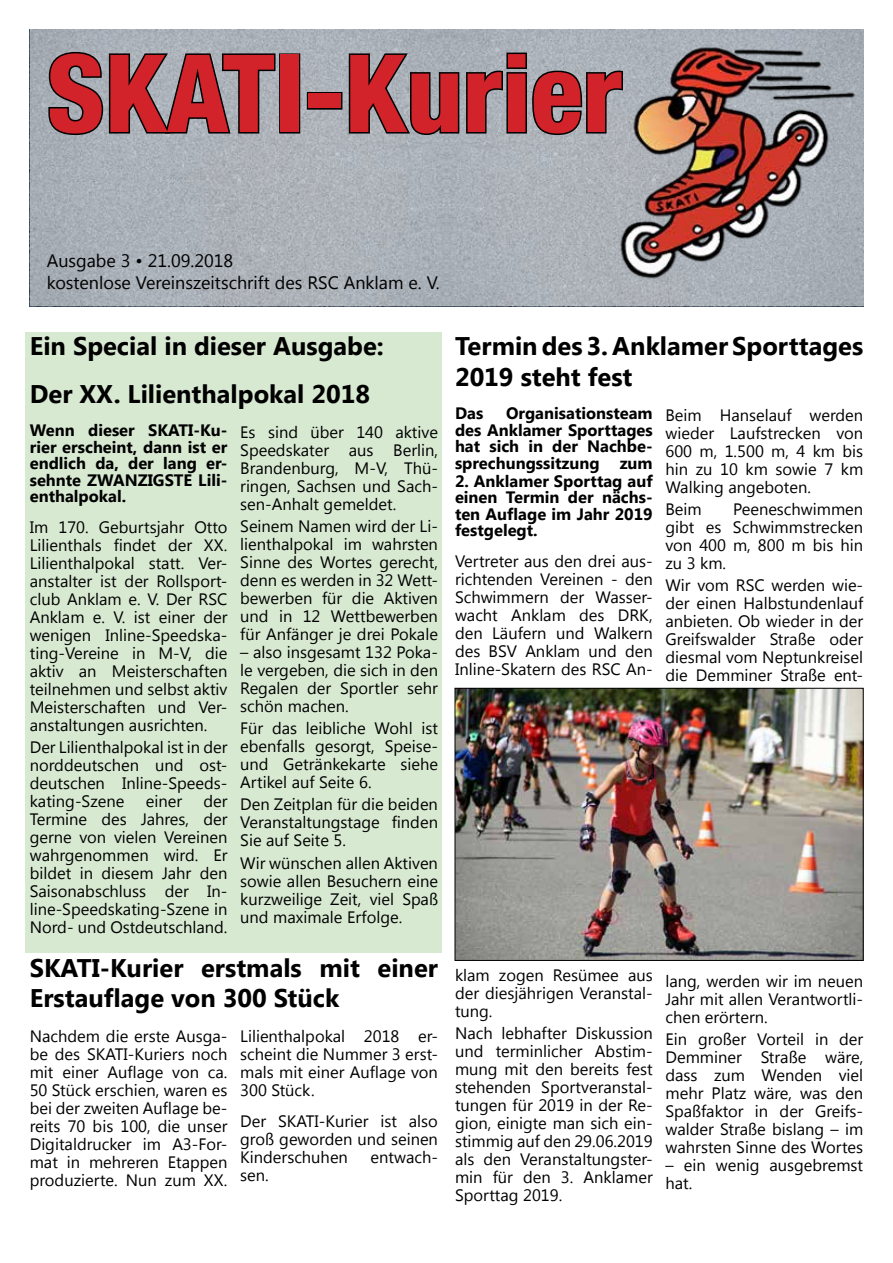
<style>
.page{position:relative;width:893px;height:1263px;background:#fff}
.page>*{position:absolute;margin:0;border:0;box-sizing:border-box;transform-origin:0 0}
.t1{font:800 condensed 108px "Helvetica Neue";color:#d2232a}
.t2{font:700 25.5px/30.6px "Segoe UI";color:#000}
.t3{font:18px/21.6px "Segoe UI";color:#000}
.t4{font:16.5px/18px "Segoe UI";color:#000;text-align:justify}
.t5{font:700 16.5px/16.5px "Segoe UI";color:#000;text-align:justify}
</style>
<div class="page">
<div style="left:26px;top:333px;width:416px;height:620px;background:#d8e9d2"></div>
<svg style="left:30px;top:30px;width:833px;height:276px;background:#aab0b7"></svg>
<img style="left:617px;top:45px;width:246px;height:246px">
<svg style="left:47px;top:50px;width:230px;height:87px;background:#8a8f95"></svg>
<div style="left:279px;top:53px;width:21px;height:81px;border:3px solid #000"></div>
<div style="left:307px;top:92px;width:35px;height:18px;border:3px solid #000"></div>
<svg style="left:347px;top:51px;width:277px;height:86px;background:#8a8e94"></svg>
<img style="left:457px;top:690px;width:405px;height:269px">
<div style="left:455px;top:688px;width:409px;height:273px;border:1px solid #000"></div>
<h1 class="t1" style="left:47px;top:27px;width:577px">SKATI-Kurier</h1>
<p class="t3" style="left:47px;top:249px;width:395px">Ausgabe 3 • 21.09.2018<br>kostenlose Vereinszeitschrift des RSC Anklam e. V.</p>
<h2 class="t2" style="left:30px;top:321px;width:355px;line-height:47.5px">Ein Special in dieser Ausgabe:<br>Der XX. Lilienthalpokal 2018</h2>
<p class="t5" style="left:30px;top:421px;width:199px">Wenn dieser SKATI-Ku&shy;rier erscheint, dann ist er endlich da, der lang er&shy;sehnte ZWANZIGSTE Lili&shy;enthalpokal.</p>
<p class="t4" style="left:30px;top:517px;width:199px">Im 170. Geburtsjahr Otto Lilienthals findet der XX.<br>Lilienthalpokal statt. Ver&shy;anstalter ist der Rollsport&shy;club Anklam e. V. Der RSC Anklam e. V. ist einer der wenigen Inline-Speedska&shy;ting-Vereine in M-V, die aktiv an Meisterschaften teilnehmen und selbst aktiv Meisterschaften und Ver&shy;anstaltungen ausrichten.</p>
<p class="t4" style="left:30px;top:737px;width:199px">Der Lilienthalpokal ist in der norddeutschen und ost&shy;deutschen Inline-Speeds&shy;kating-Szene</p>
<p class="t4" style="left:240px;top:422px;width:199px">Es sind über 140 aktive Speedskater aus Berlin, Brandenburg, M-V, Thü&shy;ringen, Sachsen und Sach&shy;sen-Anhalt gemeldet.</p>
<p class="t4" style="left:240px;top:516px;width:199px">Seinem Namen wird der Li&shy;lienthalpokal im wahrsten Sinne des Wortes gerecht, denn es werden in 32 Wett&shy;bewerben für die Aktiven und in 12 Wettbewerben für Anfänger je drei Pokale</p>
<p class="t4" style="left:240px;top:642px;width:199px">– also insgesamt 132 Poka&shy;le vergeben, die sich in den Regalen der Sportler sehr schön machen.</p>
<p class="t4" style="left:240px;top:719px;width:199px">Für das leibliche Wohl ist ebenfalls gesorgt, Speise&shy;und Getränkekarte siehe Artikel auf Seite 6.</p>
<p class="t4" style="left:240px;top:795px;width:199px">Den Zeitplan für die beiden Veranstaltungstage finden Sie auf Seite 5.</p>
<p class="t4" style="left:240px;top:853px;width:199px">Wir wünschen allen Aktiven sowie allen Besuchern eine kurzweilige Zeit, viel Spaß und maximale Erfolge.</p>
<p class="t4" style="left:30px;top:791px;width:199px;text-indent:174px">der Termine des Jahres, der gerne von vielen Vereinen wahrgenommen wird. Er bildet in diesem Jahr den Saisonabschluss der In&shy;line-Speedskating-Szene in Nord- und Ostdeutschland.</p>
<p class="t4" style="left:146px;top:791px;width:38px">einer</p>
<h2 class="t2" style="left:30px;top:951px;width:410px">SKATI-Kurier erstmals mit einer<br>Erstauflage von 300 Stück</h2>
<p class="t4" style="left:30px;top:1027px;width:199px">Nachdem die erste Ausga&shy;be des SKATI-Kuriers noch mit einer Auflage von ca.<br>50 Stück erschien, waren es bei der zweiten Auflage be&shy;reits 70 bis 100, die unser Digitaldrucker im A3-For&shy;mat in mehreren Etappen produzierte. Nun zum XX.</p>
<p class="t4" style="left:240px;top:1027px;width:199px">Lilienthalpokal 2018 er&shy;scheint die Nummer 3 erst&shy;mals mit einer Auflage von 300 Stück.</p>
<p class="t4" style="left:240px;top:1111px;width:199px">Der SKATI-Kurier ist also groß geworden und seinen Kinderschuhen</p>
<p class="t4" style="left:371px;top:1147px;width:69px">entwach-</p>
<p class="t4" style="left:240px;top:1165px;width:30px">sen.</p>
<h2 class="t2" style="left:455px;top:329px;width:410px">Termin des 3. Anklamer Sporttages<br>2019 steht fest</h2>
<p class="t5" style="left:455px;top:404px;width:30px">Das</p>
<p class="t5" style="left:455px;top:404px;width:199px;text-indent:51px">Organisationsteam des Anklamer Sporttages hat sich in der Nachbe&shy;sprechungssitzung zum</p>
<p class="t5" style="left:455px;top:472px;width:199px">2. Anklamer Sporttag auf einen Termin der nächs&shy;ten Auflage im Jahr 2019 festgelegt.</p>
<p class="t4" style="left:455px;top:551px;width:199px">Vertreter aus den drei aus&shy;richtenden Vereinen - den Schwimmern der Wasser&shy;wacht Anklam des DRK, den Läufern und Walkern des BSV Anklam und den Inline-Skatern des RSC An-</p>
<p class="t4" style="left:665px;top:405px;width:199px">Beim Hanselauf werden wieder Laufstrecken von 600 m, 1.500 m, 4 km bis hin zu 10 km sowie 7 km Walking angeboten.</p>
<p class="t4" style="left:665px;top:499px;width:38px">Beim</p>
<p class="t4" style="left:665px;top:499px;width:199px;text-indent:68px">Peeneschwimmen gibt es Schwimmstrecken von 400 m, 800 m bis hin zu 3 km.</p>
<p class="t4" style="left:665px;top:575px;width:199px">Wir vom RSC werden wie&shy;der einen Halbstundenlauf anbieten. Ob wieder in der Greifswalder Straße oder diesmal vom Neptunkreisel die Demminer Straße ent-</p>
<p class="t4" style="left:455px;top:965px;width:199px">klam zogen Resümee aus der diesjährigen Veranstal&shy;tung.</p>
<p class="t4" style="left:455px;top:1023px;width:199px">Nach lebhafter Diskussion und terminlicher Abstim&shy;mung mit den bereits fest stehenden Sportveranstal&shy;tungen für 2019 in der Re&shy;gion, einigte man sich ein&shy;stimmig auf den 29.06.2019 als den Veranstaltungster&shy;min für den 3. Anklamer Sporttag 2019.</p>
<p class="t4" style="left:665px;top:971px;width:199px">lang, werden wir im neuen Jahr mit allen Verantwortli&shy;chen erörtern.</p>
<p class="t4" style="left:665px;top:1030px;width:199px">Ein großer Vorteil in der Demminer Straße wäre, dass zum Wenden viel mehr Platz wäre, was den Spaßfaktor in der Greifs&shy;walder Straße bislang – im wahrsten Sinne des Wortes</p>
<p class="t4" style="left:665px;top:1156px;width:199px">– ein wenig ausgebremst hat.</p>
</div>
